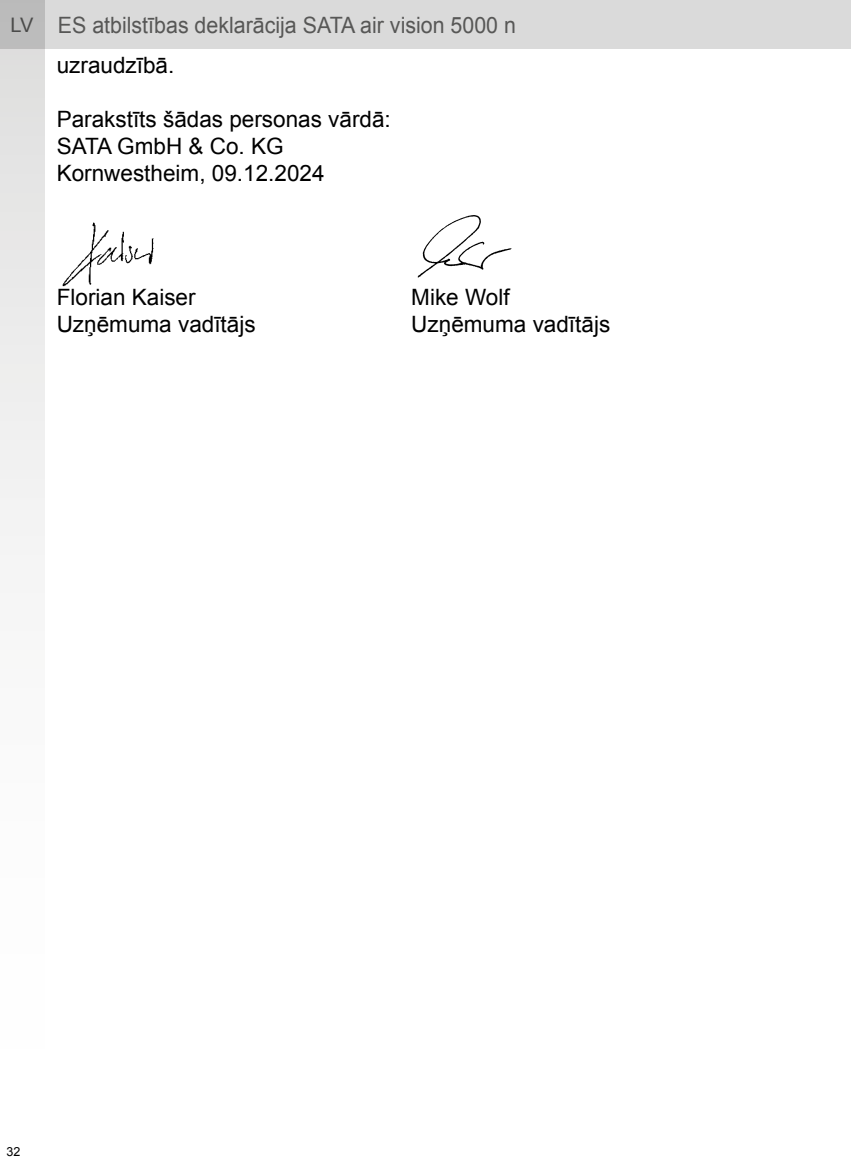
<style>
.page{position:relative;width:851px;height:1170px;background:#fff}
.page>*{position:absolute;margin:0;border:0;box-sizing:border-box;transform-origin:0 0}
.t1{font:22.5px/27px "Arial";color:#000}
.t2{font:22.5px/40.5px "Arial";color:#575756;scale:.95 1}
.t3{font:12.5px "Arial";color:#000}
.s1{font-size:20px}
.s2{color:#000}
</style>
<div class="page">
<div style="left:0;top:0;width:850px;height:49px;background:#dadada"></div>
<svg style="left:0;top:0;width:44px;height:555px"></svg>
<img style="left:62px;top:222px;width:92px;height:65px">
<svg style="left:417px;top:215px;width:94px;height:62px"></svg>
<p class="t2" style="left:57px;top:5px;width:485px;text-indent:-46px"><span class="s1">LV</span> ES atbilstības deklarācija SATA air vision 5000 n <span class="s2">uzraudzībā.</span></p>
<p class="t1" style="left:57px;top:106px;width:335px">Parakstīts šādas personas vārdā:<br>SATA GmbH &amp; Co. KG<br>Kornwestheim, 09.12.2024</p>
<p class="t1" style="left:57px;top:284px;width:140px">Florian Kaiser</p>
<p class="t1" style="left:411px;top:284px;width:100px">Mike Wolf</p>
<p class="t1" style="left:57px;top:311px;width:200px">Uzņēmuma vadītājs</p>
<p class="t1" style="left:411px;top:311px;width:200px">Uzņēmuma vadītājs</p>
<p class="t3" style="left:6px;top:1143px;width:15px">32</p>
</div>
